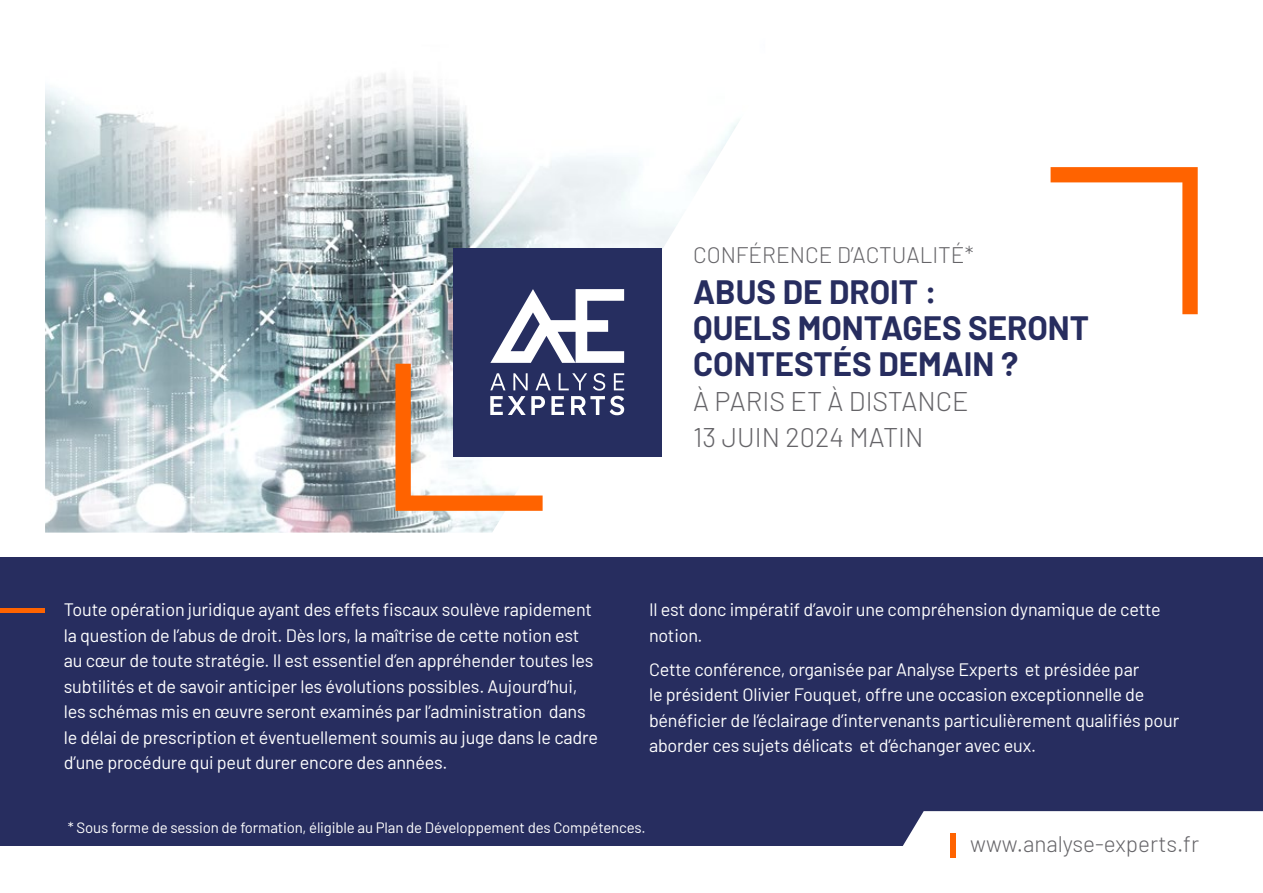
<style>
.page{position:relative;width:1263px;height:893px;background:#fff}
.page>*{position:absolute;margin:0;border:0;box-sizing:border-box;transform-origin:0 0}
.t1{font:700 33px/36px "Barlow";color:#272d5f}
.t2{font:300 27px "Barlow";color:#656468}
.t3{font:300 22.5px "Barlow";color:#656468}
.t4{font:18px/25.5px "Barlow";letter-spacing:-.01em;color:#fff}
.t5{font:15px "Barlow";letter-spacing:-.01em;color:#fff}
</style>
<div class="page">
<img style="left:45px;top:74px;width:695px;height:459px">
<svg style="left:1050px;top:167px;width:148px;height:147px"></svg>
<div style="left:453px;top:248px;width:209px;height:209px;background:#262e60"></div>
<svg style="left:395px;top:289px;width:229px;height:222px"></svg>
<div style="left:0;top:557px;width:1263px;height:289px;background:#272d5f"></div>
<hr style="left:0;top:608px;width:44px;height:4px;background:#ff6300">
<div style="left:903px;top:811px;width:360px;height:35px;background:#fff"></div>
<div style="left:950px;top:834px;width:6px;height:24px;background:#ff6300"></div>
<p class="t3" style="left:693px;top:239px;width:282px">CONFÉRENCE D’ACTUALITÉ*</p>
<h1 class="t1" style="left:693px;top:271px;width:397px">ABUS DE DROIT :<br>QUELS MONTAGES SERONT<br>CONTESTÉS DEMAIN ?</h1>
<h2 class="t2" style="left:693px;top:382px;width:277px">À PARIS ET À DISTANCE</h2>
<h2 class="t2" style="left:693px;top:417px;width:232px">13 JUIN 2024 MATIN</h2>
<p class="t4" style="left:64px;top:596px;width:536px">Toute opération juridique ayant des effets fiscaux soulève rapidement la question de l’abus de droit. Dès lors, la maîtrise de cette notion est au cœur de toute stratégie. Il est essentiel d’en appréhender toutes les subtilités et de savoir anticiper les évolutions possibles. Aujourd’hui, les schémas mis en œuvre seront examinés par l’administration dans le délai de prescription et éventuellement soumis au juge dans le cadre d’une procédure qui peut durer encore des années.</p>
<p class="t4" style="left:649px;top:596px;width:513px">Il est donc impératif d’avoir une compréhension dynamique de cette notion.</p>
<p class="t4" style="left:649px;top:655px;width:532px">Cette conférence, organisée par Analyse Experts et présidée par<br>le président Olivier Fouquet, offre une occasion exceptionnelle de bénéficier de l’éclairage d’intervenants particulièrement qualifiés pour aborder ces sujets délicats et d’échanger avec eux.</p>
<p class="t5" style="left:68px;top:816px;width:579px">* Sous forme de session de formation, éligible au Plan de Développement des Compétences.</p>
<p class="t3" style="left:970px;top:828px;width:230px">www.analyse-experts.fr</p>
</div>
